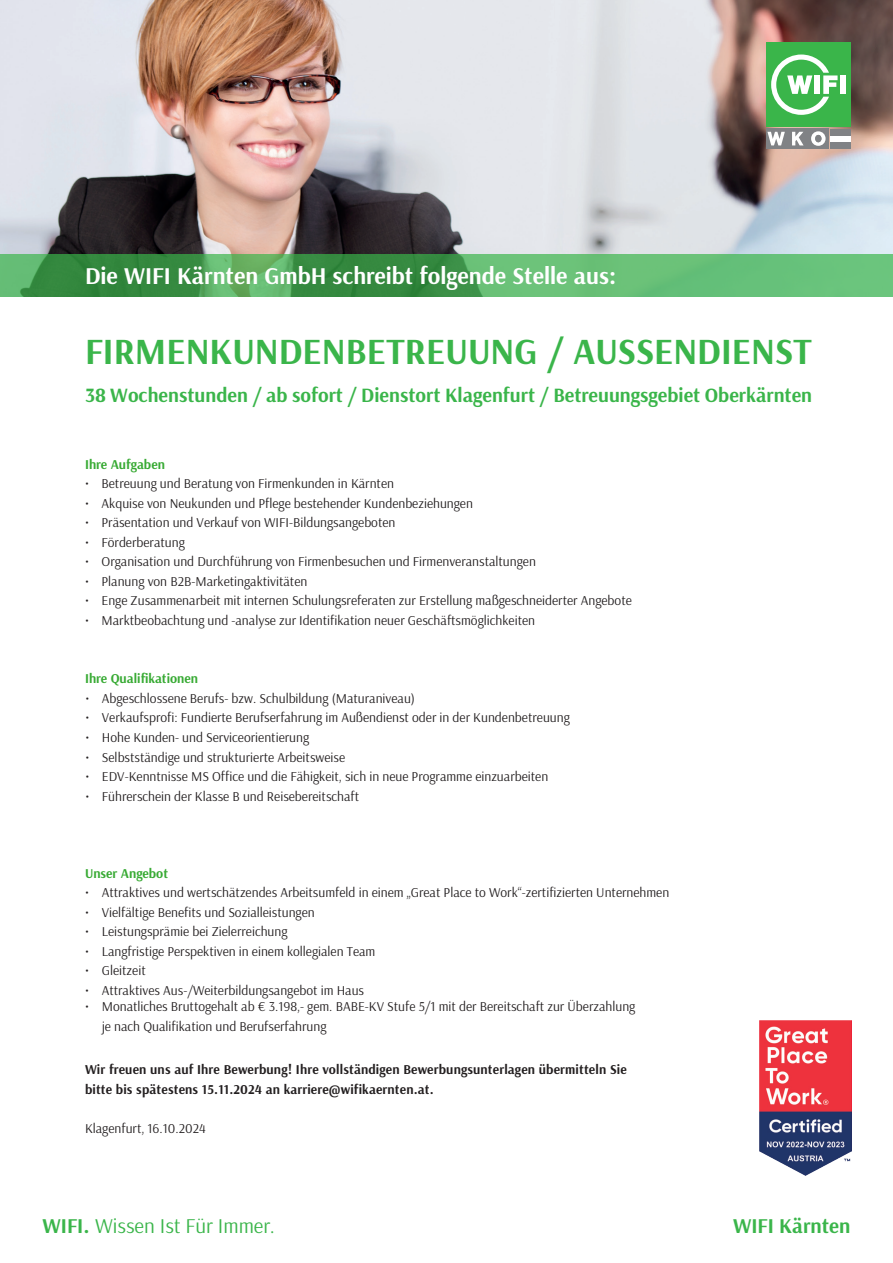
<style>
.page{position:relative;width:893px;height:1263px;background:#fff}
.page>*{position:absolute;margin:0;border:0;box-sizing:border-box;transform-origin:0 0}
.Einf__Abs{font:700 36.75px "Arsenal";color:#3ab54a}
.Einf__Abs-2{font:700 24px "Arsenal";color:#fff}
.t1{font:21px "Arsenal";color:#3ab54a}
.t2{font:700 21px "Arsenal";color:#3ab54a}
.Einf__Abs-3{font:700 20.25px "Arsenal";color:#3ab54a}
.Einf__Abs-4{font:13.5px/19.5px "Arsenal";color:#231f20}
.Einf__Abs-5{font:700 13.5px/19.5px "Arsenal";letter-spacing:.01em;color:#231f20}
.Einf__Abs-6{font:700 13.5px "Arsenal";color:#38aa34}
.Einf__Abs-7{font:13.5px "Arsenal";color:#231f20}
.s1{font-style:inherit}
.s2{font-weight:700}
</style>
<div class="page">
<img style="left:0;top:0;width:893px;height:254px">
<svg style="left:0;top:254px;width:893px;height:42px;background:#53aa61"></svg>
<div style="left:766px;top:43px;width:84px;height:84px;background:#3ab54a"></div>
<div style="left:830px;top:135px;width:20px;height:7px;background:#fff"></div>
<div style="left:808px;top:129px;width:20px;height:20px;background:#808285"></div>
<div style="left:787px;top:129px;width:20px;height:20px;background:#808285"></div>
<svg style="left:792px;top:132px;width:11px;height:13px"></svg>
<svg style="left:766px;top:129px;width:20px;height:20px"></svg>
<svg style="left:767px;top:132px;width:18px;height:13px"></svg>
<div style="left:830px;top:142px;width:20px;height:7px;background:#808285"></div>
<svg style="left:811px;top:131px;width:15px;height:15px"></svg>
<div style="left:815px;top:135px;width:6px;height:7px;background:#808285;border-radius:50%"></div>
<svg style="left:771px;top:55px;width:67px;height:60px"></svg>
<div style="left:840px;top:75px;width:5px;height:19px;background:#fff"></div>
<div style="left:830px;top:129px;width:20px;height:6px;background:#808285"></div>
<img style="left:760px;top:1020px;width:91px;height:156px">
<p class="Einf__Abs-2" style="left:85px;top:259px;width:533px">Die WIFI Kärnten GmbH schreibt folgende Stelle aus:</p>
<p class="Einf__Abs" style="left:85px;top:326px;width:728px">FIRMENKUNDENBETREUUNG / AUSSENDIENST</p>
<p class="Einf__Abs-3" style="left:85px;top:381px;width:729px">38 Wochenstunden / ab sofort / Dienstort Klagenfurt / Betreuungsgebiet Oberkärnten</p>
<p class="Einf__Abs-6" style="left:85px;top:454px;width:81px">Ihre Aufgaben</p>
<p class="Einf__Abs-4" style="left:85px;top:473px;width:311px">• Betreuung und Beratung von Firmenkunden in Kärnten</p>
<p class="Einf__Abs-4" style="left:85px;top:493px;width:389px">• Akquise von Neukunden und Pflege bestehender Kundenbeziehungen</p>
<p class="Einf__Abs-4" style="left:85px;top:512px;width:312px">• Präsentation und Verkauf von WIFI-Bildungsangeboten</p>
<p class="Einf__Abs-4" style="left:85px;top:532px;width:101px">• Förderberatung</p>
<p class="Einf__Abs-4" style="left:85px;top:551px;width:452px">• Organisation und Durchführung von Firmenbesuchen und Firmenveranstaltungen</p>
<p class="Einf__Abs-4" style="left:85px;top:571px;width:224px">• Planung von B2B-Marketingaktivitäten</p>
<p class="Einf__Abs-4" style="left:85px;top:590px;width:548px">• Enge Zusammenarbeit mit internen Schulungsreferaten zur Erstellung maßgeschneiderter Angebote</p>
<p class="Einf__Abs-4" style="left:85px;top:610px;width:452px">• Marktbeobachtung und -analyse zur Identifikation neuer Geschäftsmöglichkeiten</p>
<p class="Einf__Abs-6" style="left:85px;top:669px;width:115px">Ihre Qualifikationen</p>
<p class="Einf__Abs-4" style="left:85px;top:688px;width:331px">• Abgeschlossene Berufs- bzw. Schulbildung (Maturaniveau)</p>
<p class="Einf__Abs-4" style="left:85px;top:708px;width:486px">• <span class="s1">Verkaufs</span>p<span class="s1">rofi:</span> Fundierte Berufserfahrung im Außendienst oder in der Kundenbetreuung</p>
<p class="Einf__Abs-4" style="left:85px;top:727px;width:225px">• Hohe Kunden- und Serviceorientierung</p>
<p class="Einf__Abs-4" style="left:85px;top:747px;width:261px">• Selbstständige und strukturierte Arbeitsweise</p>
<p class="Einf__Abs-4" style="left:85px;top:766px;width:464px">• EDV-Kenntnisse MS Office und die Fähigkeit, sich in neue Programme einzuarbeiten</p>
<p class="Einf__Abs-4" style="left:85px;top:786px;width:275px">• Führerschein der Klasse B und Reisebereitschaft</p>
<p class="Einf__Abs-6" style="left:85px;top:864px;width:85px">Unser Angebot</p>
<p class="Einf__Abs-4" style="left:85px;top:883px;width:586px">• Attraktives und wertschätzendes Arbeitsumfeld in einem „Great Place to Work“-zertifizierten Unternehmen</p>
<p class="Einf__Abs-4" style="left:85px;top:902px;width:231px">• Vielfältige Benefits und Sozialleistungen</p>
<p class="Einf__Abs-7" style="left:85px;top:923px;width:204px"><span class="s1">•</span> Leistungsprämie bei Zielerreichung</p>
<p class="Einf__Abs-4" style="left:85px;top:941px;width:292px">• Langfristige Perspektiven in einem kollegialen Team</p>
<p class="Einf__Abs-4" style="left:85px;top:961px;width:62px">• Gleitzeit</p>
<p class="Einf__Abs-4" style="left:85px;top:980px;width:280px">• Attraktives Aus-/Weiterbildungsangebot im Haus</p>
<p class="Einf__Abs-4" style="left:102px;top:996px;width:535px;text-indent:-16px">• Monatliches Bruttogehalt ab € 3.198,- gem. BABE-KV Stufe 5/1 mit der Bereitschaft zur Überzahlung je nach Qualifikation und Berufserfahrung</p>
<p class="Einf__Abs-5" style="left:85px;top:1060px;width:543px">Wir freuen uns auf Ihre Bewerbung! Ihre vollständigen Bewerbungsunterlagen übermitteln Sie bitte bis spätestens <span class="s1">15</span>.1<span class="s1">1</span>.2024 an karriere@wi<span class="s1">f</span>ikaernten.at.</p>
<p class="Einf__Abs-4" style="left:85px;top:1118px;width:122px">Klagenfurt, <span class="s1">16</span>.10.2024</p>
<p class="t1" style="left:43px;top:1212px;width:234px"><span class="s2">WIFI.</span> Wissen Ist Für Immer.</p>
<p class="t2" style="left:733px;top:1211px;width:119px">WIFI Kärnten</p>
</div>
